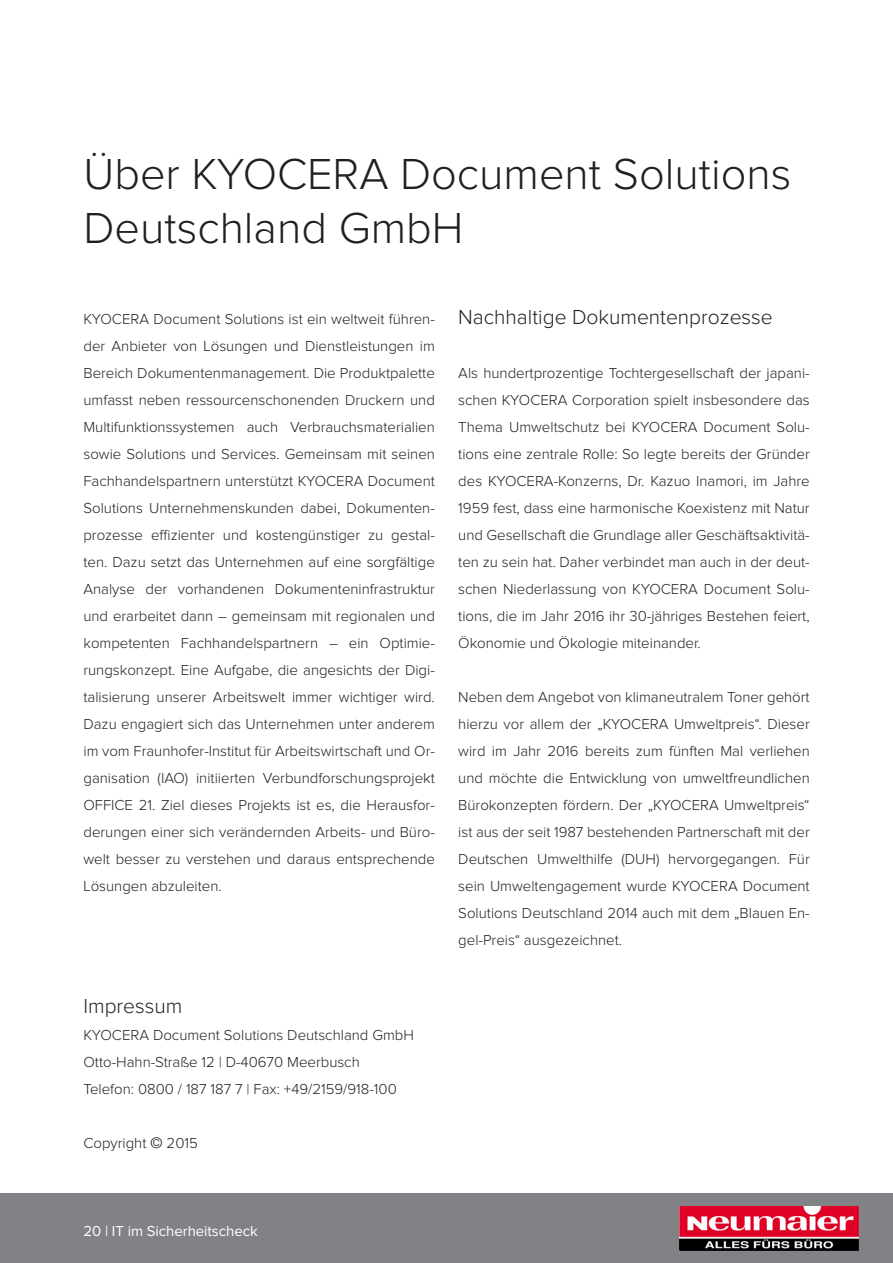
<style>
.page{position:relative;width:893px;height:1263px;background:#fff}
.page>*{position:absolute;margin:0;border:0;box-sizing:border-box;transform-origin:0 0}
.t1{font:300 45px/54px "Proxima Nova";color:#231f20}
.t2{font:300 21px "Proxima Nova";color:#231f20}
.t3{font:300 15px/27px "Proxima Nova";color:#231f20;text-align:justify}
.t4{font:15px "Proxima Nova";letter-spacing:-.005em;color:#fff}
.s1{font-family:"Helvetica Neue"}
</style>
<div class="page">
<div style="left:1px;top:1193px;width:892px;height:70px;background:#808285"></div>
<img style="left:680px;top:1207px;width:178px;height:43px">
<p class="t1" style="left:83px;top:149px;width:709px">Über KYOCERA Document Solutions<br>Deutschland GmbH</p>
<p class="t3" style="left:83px;top:306px;width:353px">KYOCERA Document Solutions ist ein weltweit führen&shy;der Anbieter von Lösungen und Dienstleistungen im Bereich Dokumentenmanagement. Die Produktpalette umfasst neben ressourcenschonenden Druckern und Multifunktionssystemen auch Verbrauchsmaterialien sowie Solutions und Services. Gemeinsam mit seinen Fachhandelspartnern unterstützt KYOCERA Document Solutions Unternehmenskunden dabei, Dokumenten&shy;prozesse effizienter und kostengünstiger zu gestal&shy;ten. Dazu setzt das Unternehmen auf eine sorgfältige Analyse der vorhandenen Dokumenteninfrastruktur und erarbeitet dann – gemeinsam mit regionalen und kompetenten Fachhandelspartnern – ein Optimie&shy;rungskonzept. Eine Aufgabe, die angesichts der Digi&shy;talisierung unserer Arbeitswelt immer wichtiger wird.<br>Dazu engagiert sich das Unternehmen unter anderem im vom Fraunhofer-Institut für Arbeitswirtschaft und Or&shy;ganisation (IAO) initiierten Verbundforschungsprojekt OFFICE 21. Ziel dieses Projekts ist es, die Herausfor&shy;derungen einer sich verändernden Arbeits- und Büro&shy;welt besser zu verstehen und daraus entsprechende Lösungen abzuleiten.</p>
<p class="t2" style="left:83px;top:996px;width:100px">Impressum</p>
<p class="t3" style="left:83px;top:1022px;width:332px">KYOCERA Document Solutions Deutschland GmbH</p>
<p class="t3" style="left:83px;top:1049px;width:278px">Otto-Hahn-Straße 12 | D-40670 Meerbusch</p>
<p class="t3" style="left:83px;top:1076px;width:315px">Telefon: 0800 / 187 187 7 | Fax: +49/2159/918-100</p>
<p class="t3" style="left:83px;top:1130px;width:116px">Copyright <span class="s1">©</span> 2015</p>
<p class="t2" style="left:458px;top:307px;width:316px">Nachhaltige Dokumentenprozesse</p>
<p class="t3" style="left:458px;top:360px;width:353px">Als hundertprozentige Tochtergesellschaft der japani&shy;schen KYOCERA Corporation spielt insbesondere das Thema Umweltschutz bei KYOCERA Document Solu&shy;tions eine zentrale Rolle: So legte bereits der Gründer des KYOCERA-Konzerns, Dr. Kazuo Inamori, im Jahre 1959 fest, dass eine harmonische Koexistenz mit Natur und Gesellschaft die Grundlage aller Geschäftsaktivitä&shy;ten zu sein hat. Daher verbindet man auch in der deut&shy;schen Niederlassung von KYOCERA Document Solu&shy;tions, die im Jahr 2016 ihr 30-jähriges Bestehen feiert, Ökonomie und Ökologie miteinander.</p>
<p class="t3" style="left:458px;top:684px;width:353px">Neben dem Angebot von klimaneutralem Toner gehört hierzu vor allem der „KYOCERA Umweltpreis“. Dieser wird im Jahr 2016 bereits zum fünften Mal verliehen und möchte die Entwicklung von umweltfreundlichen Bürokonzepten fördern. Der „KYOCERA Umweltpreis“ ist aus der seit 1987 bestehenden Partnerschaft mit der Deutschen Umwelthilfe (DUH) hervorgegangen. Für sein Umweltengagement wurde KYOCERA Document Solutions Deutschland 2014 auch mit dem „Blauen En&shy;gel-Preis“ ausgezeichnet.</p>
<p class="t4" style="left:83px;top:1224px;width:176px">20 | IT im Sicherheitscheck</p>
</div>
